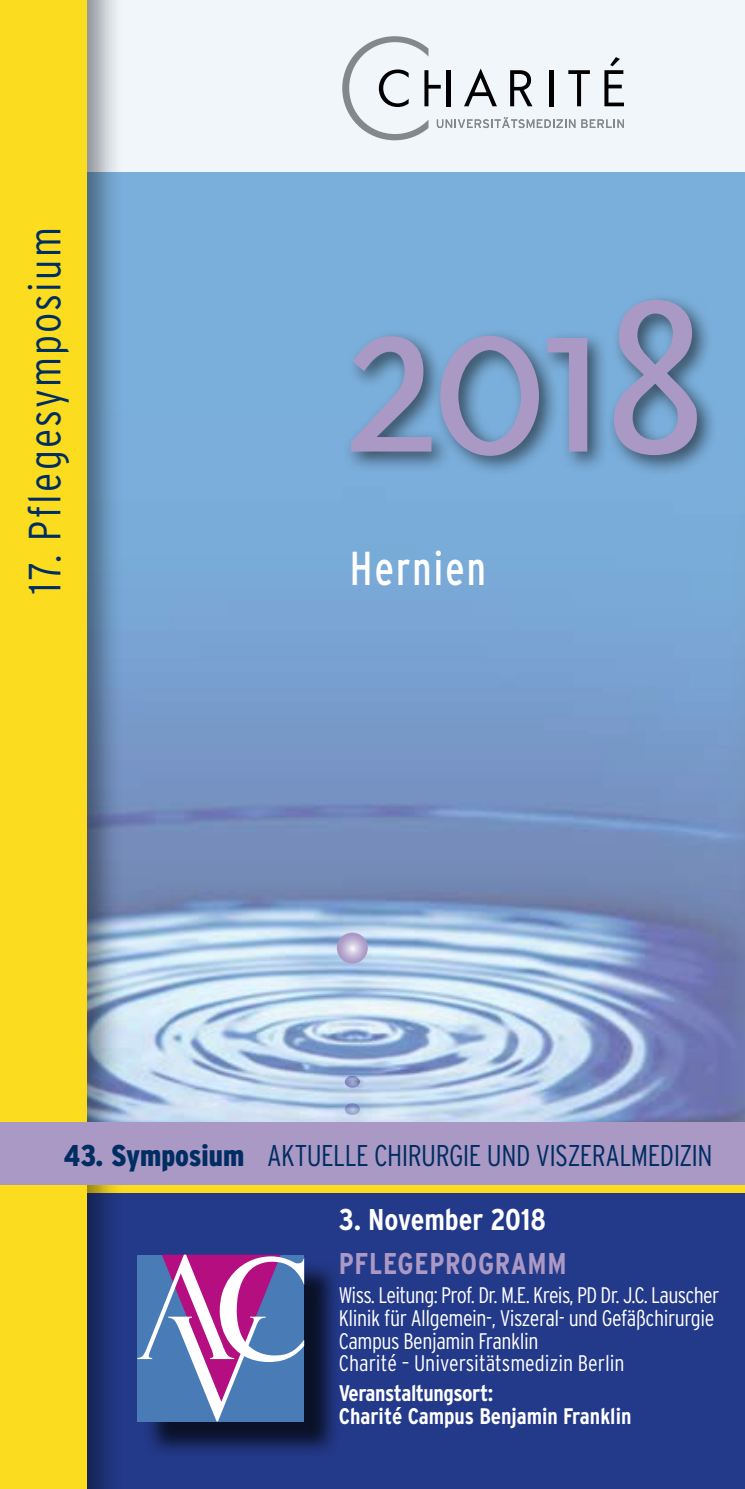
<style>
.page{position:relative;width:745px;height:1489px;background:#fff}
.page>*{position:absolute;margin:0;border:0;box-sizing:border-box;transform-origin:0 0}
.t1{font:237.5px "Scala Sans Regular Con";color:#ab99c5}
.t2{font:condensed 47.5px "Interstate";letter-spacing:.05em;color:#fff;scale:.9 1}
.t3{font:300 condensed 45px "Interstate";letter-spacing:.05em;color:#002d62}
.t4{font:300 condensed 30px "Interstate";letter-spacing:-.02em;color:#002d62}
.t5{font:700 condensed 30px "Interstate";letter-spacing:.025em;color:#ab99c5}
.t6{font:700 condensed 30px "Interstate";color:#fff}
.t7{font:300 condensed 22.5px/22.5px "Interstate";letter-spacing:-.02em;color:#fff}
.t8{font:700 condensed 22.5px/22.5px "Interstate";color:#fff}
.s1{font-weight:900}
</style>
<div class="page">
<img style="left:124px;top:172px;width:620px;height:949px">
<svg style="left:336px;top:932px;width:31px;height:31px"></svg>
<div style="left:1px;top:1165px;width:743px;height:323px;background:#233989"></div>
<svg style="left:344px;top:1075px;width:15px;height:12px"></svg>
<svg style="left:344px;top:1103px;width:15px;height:11px"></svg>
<div style="left:143px;top:1260px;width:198px;height:197px;background:#000;opacity:.71"></div>
<svg style="left:137px;top:1254px;width:167px;height:167px"></svg>
<svg style="left:124px;top:1183px;width:620px;height:9px;fill:#fbdc1e"></svg>
<div style="left:0;top:0;width:744px;height:172px;background:#f1f6fb"></div>
<svg style="left:342px;top:36px;width:281px;height:104px"></svg>
<div style="left:0;top:0;width:124px;height:1488px;background:#000;opacity:.42"></div>
<div style="left:0;top:0;width:86px;height:1488px;background:#fbdc1e"></div>
<div style="left:0;top:1121px;width:744px;height:62px;background:#ab99c5"></div>
<div style="left:342px;top:292px;width:376px;height:185px;background:#000;opacity:.57"></div>
<h3 class="t3" style="left:19px;top:594px;width:368px;rotate:-90deg">17. Pflegesymposium</h3>
<h1 class="t1" style="left:342px;top:232px;width:364px">2018</h1>
<h2 class="t2" style="left:349px;top:542px;width:153px">Hernien</h2>
<h3 class="t4" style="left:64px;top:1138px;width:650px"><span class="s1">43. Symposium</span> AKTUELLE CHIRURGIE UND VISZERALMEDIZIN</h3>
<h3 class="t6" style="left:338px;top:1202px;width:208px">3. November 2018</h3>
<h3 class="t5" style="left:338px;top:1246px;width:229px">PFLEGEPROGRAMM</h3>
<p class="t7" style="left:338px;top:1283px;width:382px">Wiss. Leitung: Prof. Dr. M.E. Kreis, PD Dr. J.C. Lauscher Klinik für Allgemein-, Viszeral- und Gefäßchirurgie Campus Benjamin Franklin<br>Charité – Universitätsmedizin Berlin</p>
<p class="t8" style="left:338px;top:1381px;width:294px">Veranstaltungsort:<br>Charité Campus Benjamin Franklin</p>
</div>
